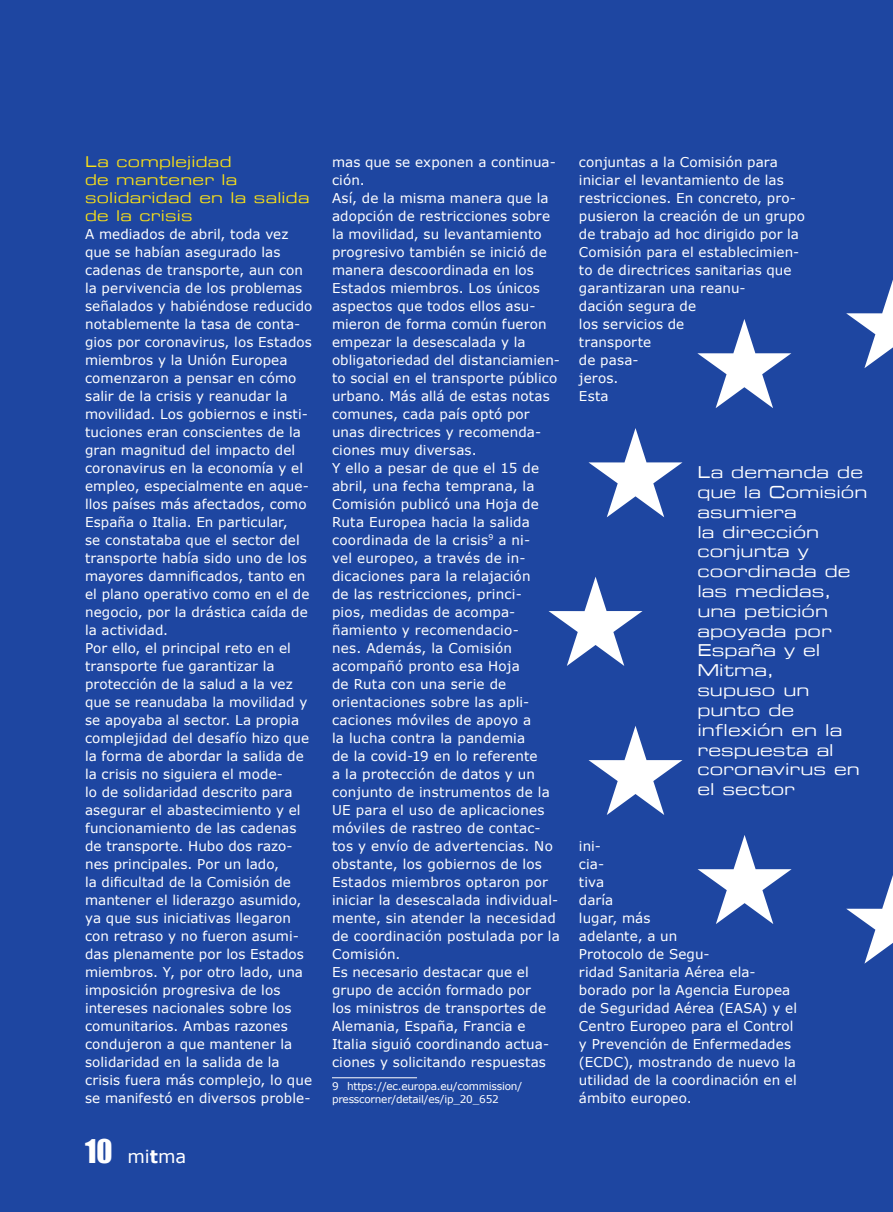
<style>
.page{position:relative;width:893px;height:1212px;background:#1e46a1}
.page>*{position:absolute;margin:0;border:0;box-sizing:border-box;transform-origin:0 0}
.t1{font:18px "Verdana";color:#fff}
.t2{font:16.5px/19.8px "Eurostile Extended";letter-spacing:.005em;color:#fff}
.t3{font:15px/18px "Eurostile Extended";letter-spacing:.02em;color:#fbe116}
.t4{font:13.5px/18px "Verdana";letter-spacing:.01em;color:#fff}
.t5{font:10.5px/12.6px "Verdana";letter-spacing:-.02em;color:#fff}
.s1{font-family:"Impact";font-size:30px}
.s2{font-weight:700}
</style>
<div class="page">
<svg style="left:846px;top:280px;width:47px;height:88px"></svg>
<svg style="left:697px;top:319px;width:94px;height:89px"></svg>
<svg style="left:588px;top:428px;width:94px;height:89px"></svg>
<svg style="left:549px;top:577px;width:94px;height:89px"></svg>
<svg style="left:588px;top:726px;width:94px;height:89px"></svg>
<svg style="left:698px;top:835px;width:94px;height:89px"></svg>
<svg style="left:846px;top:875px;width:47px;height:89px"></svg>
<hr style="left:332px;top:1077px;width:85px;height:1px;background:#fff">
<p class="t3" style="left:85px;top:152px;width:226px">La complejidad<br>de mantener la solidaridad en la salida de la crisis</p>
<p class="t4" style="left:85px;top:225px;width:229px">A mediados de abril, toda vez que se habían asegurado las cadenas de transporte, aun con la pervivencia de los problemas señalados y habiéndose reducido notablemente la tasa de conta&shy;gios por coronavirus, los Estados miembros y la Unión Europea comenzaron a pensar en cómo salir de la crisis y reanudar la movilidad. Los gobiernos e insti&shy;tuciones eran conscientes de la gran magnitud del impacto del coronavirus en la economía y el empleo, especialmente en aque&shy;llos países más afectados, como<br>España o Italia. En particular,<br>se constataba que el sector del transporte había sido uno de los mayores damnificados, tanto en el plano operativo como en el de negocio, por la drástica caída de la actividad.<br>Por ello, el principal reto en el transporte fue garantizar la protección de la salud a la vez que se reanudaba la movilidad y se apoyaba al sector. La propia complejidad del desafío hizo que la forma de abordar la salida de la crisis no siguiera el mode-<br>lo de solidaridad descrito para asegurar el abastecimiento y el funcionamiento de las cadenas de transporte. Hubo dos razo&shy;nes principales. Por un lado,<br>la dificultad de la Comisión de mantener el liderazgo asumido, ya que sus iniciativas llegaron con retraso y no fueron asumi&shy;das plenamente por los Estados miembros. Y, por otro lado, una imposición progresiva de los intereses nacionales sobre los comunitarios. Ambas razones condujeron a que mantener la solidaridad en la salida de la crisis fuera más complejo, lo que se manifestó en diversos proble-</p>
<h1 class="t1" style="left:85px;top:1145px;width:103px"><span class="s1">10</span> mi<span class="s2">t</span>ma</h1>
<p class="t4" style="left:332px;top:153px;width:230px">mas que se exponen a continua&shy;ción.<br>Así, de la misma manera que la adopción de restricciones sobre la movilidad, su levantamiento progresivo también se inició de manera descoordinada en los<br>Estados miembros. Los únicos aspectos que todos ellos asu&shy;mieron de forma común fueron empezar la desescalada y la obligatoriedad del distanciamien&shy;to social en el transporte público urbano. Más allá de estas notas comunes, cada país optó por unas directrices y recomenda&shy;ciones muy diversas.<br>Y ello a pesar de que el 15 de abril, una fecha temprana, la<br>Comisión publicó una Hoja de<br>Ruta Europea hacia la salida coordinada de la crisis<sup>9</sup> a ni-<br>vel europeo, a través de in&shy;dicaciones para la relajación<br>de las restricciones, princi-<br>pios, medidas de acompa&shy;ñamiento y recomendacio-<br>nes. Además, la Comisión acompañó pronto esa Hoja<br>de Ruta con una serie de orientaciones sobre las apli&shy;caciones móviles de apoyo a<br>la lucha contra la pandemia<br>de la covid-19 en lo referente<br>a la protección de datos y un conjunto de instrumentos de la<br>UE para el uso de aplicaciones móviles de rastreo de contac&shy;tos y envío de advertencias. No obstante, los gobiernos de los<br>Estados miembros optaron por iniciar la desescalada individual&shy;mente, sin atender la necesidad de coordinación postulada por la<br>Comisión.<br>Es necesario destacar que el grupo de acción formado por<br>los ministros de transportes de<br>Alemania, España, Francia e<br>Italia siguió coordinando actua&shy;ciones y solicitando respuestas</p>
<p class="t5" style="left:332px;top:1080px;width:192px">9 https://ec.europa.eu/commission/ presscorner/detail/es/ip_20_652</p>
<p class="t4" style="left:579px;top:153px;width:227px">conjuntas a la Comisión para iniciar el levantamiento de las restricciones. En concreto, pro&shy;pusieron la creación de un grupo de trabajo ad hoc dirigido por la<br>Comisión para el establecimien&shy;to de directrices sanitarias que garantizaran una reanu-<br>dación segura de<br>los servicios de<br>transporte<br>de pasa-<br>jeros.<br>Esta</p>
<p class="t2" style="left:697px;top:462px;width:172px">La demanda de que la Comisión asumiera<br>la dirección conjunta y coordinada de las medidas, una petición apoyada por<br>España y el<br>Mitma,<br>supuso un punto de inflexión en la respuesta al coronavirus en el sector</p>
<p class="t4" style="left:579px;top:837px;width:220px">ini-<br>cia-<br>tiva<br>daría<br>lugar, más<br>adelante, a un<br>Protocolo de Segu-<br>ridad Sanitaria Aérea ela&shy;borado por la Agencia Europea de Seguridad Aérea (EASA) y el<br>Centro Europeo para el Control y Prevención de Enfermedades (ECDC), mostrando de nuevo la utilidad de la coordinación en el ámbito europeo.</p>
</div>
